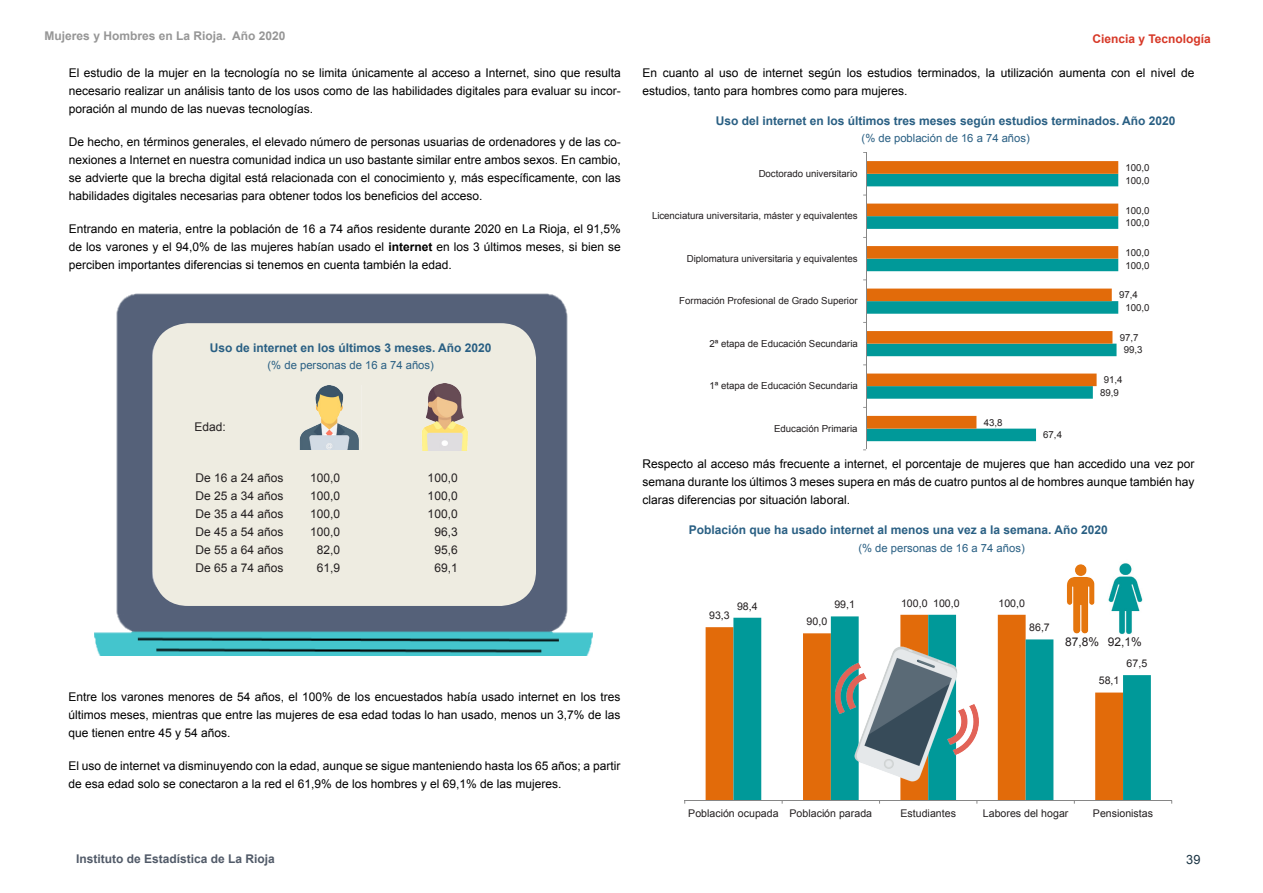
<style>
.page{position:relative;width:1263px;height:893px;background:#fff}
.page>*{position:absolute;margin:0;border:0;box-sizing:border-box;transform-origin:0 0}
.t1{font:12.75px "Arial";color:#1a3343}
.t2{font:12px/18px "Arial";color:#000;text-align:justify}
.titulos_graficos_sim{font:700 12px "Arial";color:#295f83}
.texto_diseño_simplif{font:12px "Arial";color:#231f20}
.t3{font:700 12px "Arial";color:#969696}
.t4{font:700 12px "Arial";color:#515a68}
.t5{font:700 12px "Arial";color:#d73827}
.titulos_graficos_sim-2{font:11.25px "Arial";color:#295f83}
.subtitulo{font:11.25px "Arial";color:#295f83}
.t6{font:10.65px "Arial";color:#231f20}
.t7{font:9.75px "Arial";letter-spacing:-.005em;color:#231f20}
.s1{font-weight:700}
</style>
<div class="page">
<img style="left:95px;top:293px;width:498px;height:363px">
<div style="left:153px;top:323px;width:383px;height:283px;background:#eeece1;border-radius:35px"></div>
<img style="left:299px;top:385px;width:60px;height:64px">
<img style="left:422px;top:383px;width:46px;height:68px">
<div style="left:867px;top:429px;width:170px;height:12px;background:#099"></div>
<svg style="left:867px;top:161px;width:251px;height:268px"></svg>
<hr style="left:866px;top:153px;width:1px;height:296px;background:#868686">
<div style="left:706px;top:627px;width:27px;height:173px;background:#e26b0a"></div>
<svg style="left:733px;top:615px;width:418px;height:185px"></svg>
<hr style="left:685px;top:800px;width:487px;height:1px;background:#868686">
<img style="left:836px;top:643px;width:142px;height:143px">
<img style="left:1065px;top:564px;width:31px;height:70px">
<img style="left:1108px;top:563px;width:35px;height:72px">
<p class="t3" style="left:45px;top:28px;width:242px">Mujeres y Hombres en La Rioja. Año 2020</p>
<p class="t5" style="left:1092px;top:31px;width:120px">Ciencia y Tecnología</p>
<p class="t2" style="left:69px;top:64px;width:553px">El estudio de la mujer en la tecnología no se limita únicamente al acceso a Internet, sino que resulta necesario realizar un análisis tanto de los usos como de las habilidades digitales para evaluar su incor&shy;poración al mundo de las nuevas tecnologías.</p>
<p class="t2" style="left:69px;top:133px;width:553px">De hecho, en términos generales, el elevado número de personas usuarias de ordenadores y de las co&shy;nexiones a Internet en nuestra comunidad indica un uso bastante similar entre ambos sexos. En cambio, se advierte que la brecha digital está relacionada con el conocimiento y, más específicamente, con las habilidades digitales necesarias para obtener todos los beneficios del acceso.</p>
<p class="t2" style="left:69px;top:220px;width:553px">Entrando en materia, entre la población de 16 a 74 años residente durante 2020 en La Rioja, el 91,5% de los varones y el 94,0% de las mujeres habían usado el <span class="s1">internet</span> en los 3 últimos meses, si bien se perciben importantes diferencias si tenemos en cuenta también la edad.</p>
<p class="titulos_graficos_sim" style="left:210px;top:340px;width:283px">Uso de internet en los últimos 3 meses. Año 2020</p>
<p class="titulos_graficos_sim-2" style="left:268px;top:357px;width:168px">(% de personas de 16 a 74 años)</p>
<p class="texto_diseño_simplif" style="left:194px;top:419px;width:33px">Edad:</p>
<p class="texto_diseño_simplif" style="left:196px;top:470px;width:90px">De 16 a 24 años</p>
<p class="texto_diseño_simplif" style="left:310px;top:470px;width:32px">100,0</p>
<p class="texto_diseño_simplif" style="left:428px;top:470px;width:32px">100,0</p>
<p class="texto_diseño_simplif" style="left:196px;top:488px;width:90px">De 25 a 34 años</p>
<p class="texto_diseño_simplif" style="left:310px;top:488px;width:32px">100,0</p>
<p class="texto_diseño_simplif" style="left:428px;top:488px;width:32px">100,0</p>
<p class="texto_diseño_simplif" style="left:196px;top:506px;width:90px">De 35 a 44 años</p>
<p class="texto_diseño_simplif" style="left:310px;top:506px;width:32px">100,0</p>
<p class="texto_diseño_simplif" style="left:428px;top:506px;width:32px">100,0</p>
<p class="texto_diseño_simplif" style="left:196px;top:524px;width:90px">De 45 a 54 años</p>
<p class="texto_diseño_simplif" style="left:310px;top:524px;width:32px">100,0</p>
<p class="texto_diseño_simplif" style="left:434px;top:524px;width:25px">96,3</p>
<p class="texto_diseño_simplif" style="left:196px;top:542px;width:90px">De 55 a 64 años</p>
<p class="texto_diseño_simplif" style="left:317px;top:542px;width:25px">82,0</p>
<p class="texto_diseño_simplif" style="left:434px;top:542px;width:25px">95,6</p>
<p class="texto_diseño_simplif" style="left:196px;top:560px;width:90px">De 65 a 74 años</p>
<p class="texto_diseño_simplif" style="left:317px;top:560px;width:25px">61,9</p>
<p class="texto_diseño_simplif" style="left:434px;top:560px;width:25px">69,1</p>
<p class="t2" style="left:68px;top:688px;width:553px">Entre los varones menores de 54 años, el 100% de los encuestados había usado internet en los tres últimos meses, mientras que entre las mujeres de esa edad todas lo han usado, menos un 3,7% de las que tienen entre 45 y 54 años.</p>
<p class="t2" style="left:68px;top:757px;width:553px">El uso de internet va disminuyendo con la edad, aunque se sigue manteniendo hasta los 65 años; a partir de esa edad solo se conectaron a la red el 61,9% de los hombres y el 69,1% de las mujeres.</p>
<p class="t2" style="left:643px;top:64px;width:553px">En cuanto al uso de internet según los estudios terminados, la utilización aumenta con el nivel de estudios, tanto para hombres como para mujeres.</p>
<p class="titulos_graficos_sim" style="left:716px;top:113px;width:461px">Uso del internet en los últimos tres meses según estudios terminados. Año 2020</p>
<p class="titulos_graficos_sim-2" style="left:862px;top:130px;width:170px">(% de población de 16 a 74 años)</p>
<p class="t7" style="left:759px;top:167px;width:100px">Doctorado universitario</p>
<p class="t7" style="left:1125px;top:161px;width:26px">100,0</p>
<p class="t7" style="left:1125px;top:174px;width:26px">100,0</p>
<p class="t7" style="left:652px;top:209px;width:207px">Licenciatura universitaria, máster y equivalentes</p>
<p class="t7" style="left:1125px;top:204px;width:26px">100,0</p>
<p class="t7" style="left:1125px;top:216px;width:26px">100,0</p>
<p class="t7" style="left:687px;top:252px;width:172px">Diplomatura universitaria y equivalentes</p>
<p class="t7" style="left:1125px;top:246px;width:26px">100,0</p>
<p class="t7" style="left:1125px;top:259px;width:26px">100,0</p>
<p class="t7" style="left:679px;top:294px;width:180px">Formación Profesional de Grado Superior</p>
<p class="t7" style="left:1119px;top:289px;width:20px">97,4</p>
<p class="t7" style="left:1125px;top:301px;width:26px">100,0</p>
<p class="t7" style="left:709px;top:337px;width:150px">2ª etapa de Educación Secundaria</p>
<p class="t7" style="left:1120px;top:331px;width:20px">97,7</p>
<p class="t7" style="left:1124px;top:344px;width:20px">99,3</p>
<p class="t7" style="left:709px;top:379px;width:150px">1ª etapa de Educación Secundaria</p>
<p class="t7" style="left:1104px;top:374px;width:20px">91,4</p>
<p class="t7" style="left:1100px;top:386px;width:20px">89,9</p>
<p class="t7" style="left:774px;top:422px;width:85px">Educación Primaria</p>
<p class="t7" style="left:984px;top:416px;width:20px">43,8</p>
<p class="t7" style="left:1043px;top:429px;width:20px">67,4</p>
<p class="t2" style="left:642px;top:455px;width:553px">Respecto al acceso más frecuente a internet, el porcentaje de mujeres que han accedido una vez por semana durante los últimos 3 meses supera en más de cuatro puntos al de hombres aunque también hay claras diferencias por situación laboral.</p>
<p class="titulos_graficos_sim" style="left:689px;top:522px;width:421px">Población que ha usado internet al menos una vez a la semana. Año 2020</p>
<p class="subtitulo" style="left:858px;top:541px;width:168px">(% de personas de 16 a 74 años)</p>
<p class="t6" style="left:709px;top:608px;width:22px">93,3</p>
<p class="t6" style="left:737px;top:599px;width:22px">98,4</p>
<p class="t6" style="left:834px;top:597px;width:22px">99,1</p>
<p class="t6" style="left:933px;top:596px;width:28px">100,0</p>
<p class="t6" style="left:901px;top:596px;width:28px">100,0</p>
<p class="t6" style="left:998px;top:596px;width:28px">100,0</p>
<p class="t6" style="left:806px;top:614px;width:22px">90,0</p>
<p class="t6" style="left:1029px;top:621px;width:22px">86,7</p>
<p class="texto_diseño_simplif" style="left:1065px;top:634px;width:36px">87,8%</p>
<p class="texto_diseño_simplif" style="left:1108px;top:634px;width:36px">92,1%</p>
<p class="t6" style="left:1099px;top:674px;width:22px">58,1</p>
<p class="t6" style="left:1127px;top:656px;width:22px">67,5</p>
<p class="t6" style="left:688px;top:806px;width:185px">Población ocupada Población parada</p>
<p class="t6" style="left:900px;top:806px;width:57px">Estudiantes</p>
<p class="t6" style="left:983px;top:806px;width:87px">Labores del hogar</p>
<p class="t6" style="left:1093px;top:806px;width:62px">Pensionistas</p>
<p class="t4" style="left:76px;top:851px;width:200px">Instituto de Estadística de La Rioja</p>
<p class="t1" style="left:1186px;top:851px;width:16px">39</p>
</div>
